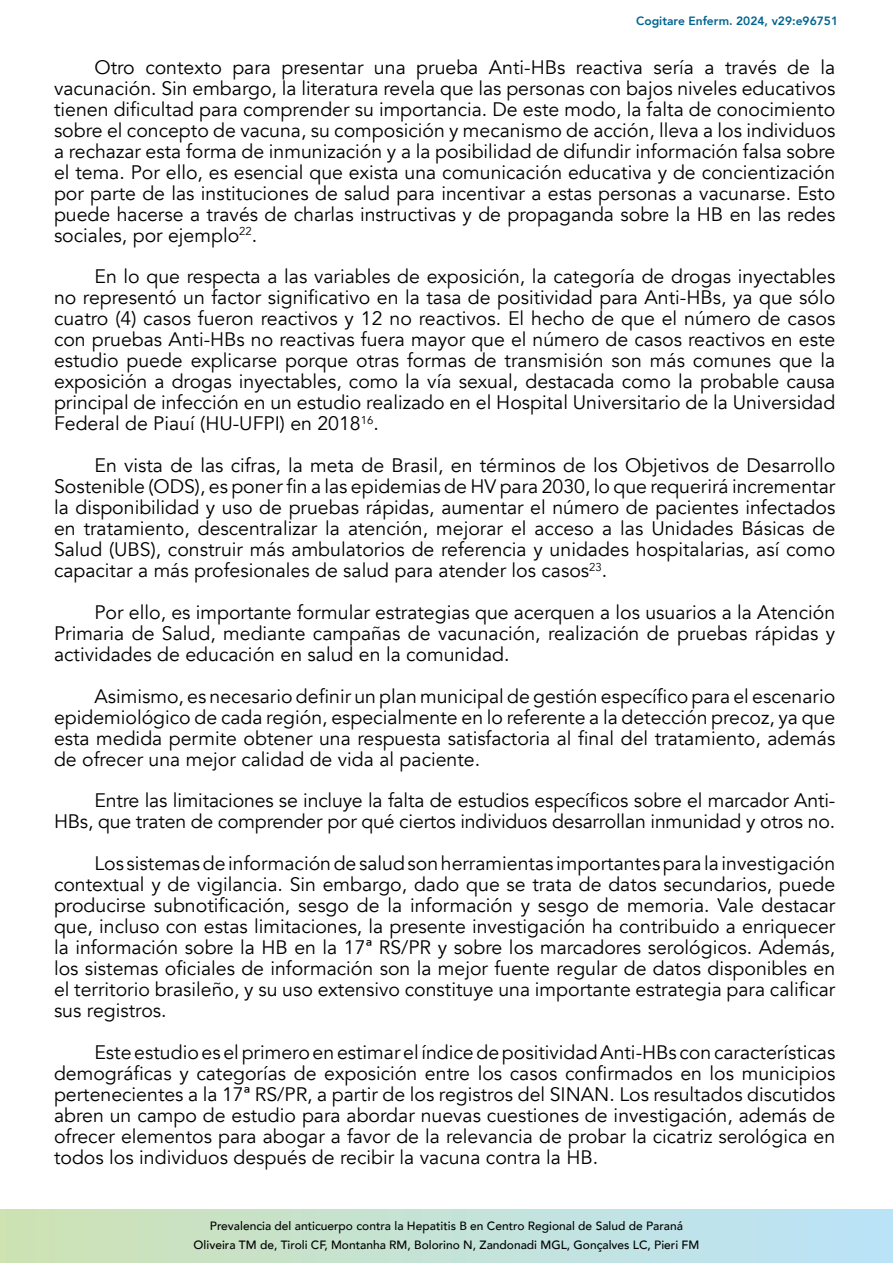
<style>
.page{position:relative;width:893px;height:1263px;background:#fff}
.page>*{position:absolute;margin:0;border:0;box-sizing:border-box;transform-origin:0 0}
.t1{font:19.5px/21px "Avenir";color:#000;text-align:justify}
.t2{font:500 12px/18.6px "Avenir";color:#000;text-align:center}
.t3{font:800 12px "Avenir";color:#00658f}
</style>
<div class="page">
<svg style="left:0;top:1209px;width:893px;height:54px;background:#c4e2d6"></svg>
<p class="t3" style="left:636px;top:12px;width:203px">Cogitare Enferm. 2024, v29:e96751</p>
<p class="t1" style="left:54px;top:57px;width:783px;text-indent:40px">Otro contexto para presentar una prueba Anti-HBs reactiva sería a través de la vacunación. Sin embargo, la literatura revela que las personas con bajos niveles educativos tienen dificultad para comprender su importancia. De este modo, la falta de conocimiento sobre el concepto de vacuna, su composición y mecanismo de acción, lleva a los individuos a rechazar esta forma de inmunización y a la posibilidad de difundir información falsa sobre el tema. Por ello, es esencial que exista una comunicación educativa y de concientización por parte de las instituciones de salud para incentivar a estas personas a vacunarse. Esto puede hacerse a través de charlas instructivas y de propaganda sobre la HB en las redes sociales, por ejemplo<sup>22</sup>.</p>
<p class="t1" style="left:54px;top:266px;width:783px;text-indent:40px">En lo que respecta a las variables de exposición, la categoría de drogas inyectables no representó un factor significativo en la tasa de positividad para Anti-HBs, ya que sólo cuatro (4) casos fueron reactivos y 12 no reactivos. El hecho de que el número de casos con pruebas Anti-HBs no reactivas fuera mayor que el número de casos reactivos en este estudio puede explicarse porque otras formas de transmisión son más comunes que la exposición a drogas inyectables, como la vía sexual, destacada como la probable causa principal de infección en un estudio realizado en el Hospital Universitario de la Universidad Federal de Piauí (HU-UFPI) en 2018<sup>16</sup>.</p>
<p class="t1" style="left:54px;top:455px;width:783px;text-indent:40px">En vista de las cifras, la meta de Brasil, en términos de los Objetivos de Desarrollo Sostenible (ODS), es poner fin a las epidemias de HV para 2030, lo que requerirá incrementar la disponibilidad y uso de pruebas rápidas, aumentar el número de pacientes infectados en tratamiento, descentralizar la atención, mejorar el acceso a las Unidades Básicas de Salud (UBS), construir más ambulatorios de referencia y unidades hospitalarias, así como capacitar a más profesionales de salud para atender los casos<sup>23</sup>.</p>
<p class="t1" style="left:54px;top:602px;width:783px;text-indent:40px">Por ello, es importante formular estrategias que acerquen a los usuarios a la Atención Primaria de Salud, mediante campañas de vacunación, realización de pruebas rápidas y actividades de educación en salud en la comunidad.</p>
<p class="t1" style="left:54px;top:686px;width:783px;text-indent:40px">Asimismo, es necesario definir un plan municipal de gestión específico para el escenario epidemiológico de cada región, especialmente en lo referente a la detección precoz, ya que esta medida permite obtener una respuesta satisfactoria al final del tratamiento, además de ofrecer una mejor calidad de vida al paciente.</p>
<p class="t1" style="left:54px;top:790px;width:783px;text-align:right">Entre las limitaciones se incluye la falta de estudios específicos sobre el marcador Anti-<br>HBs, que traten de comprender por qué ciertos individuos desarrollan inmunidad y otros no.</p>
<p class="t1" style="left:54px;top:853px;width:783px;text-indent:40px">Los sistemas de información de salud son herramientas importantes para la investigación contextual y de vigilancia. Sin embargo, dado que se trata de datos secundarios, puede producirse subnotificación, sesgo de la información y sesgo de memoria. Vale destacar que, incluso con estas limitaciones, la presente investigación ha contribuido a enriquecer la información sobre la HB en la 17ª RS/PR y sobre los marcadores serológicos. Además, los sistemas oficiales de información son la mejor fuente regular de datos disponibles en el territorio brasileño, y su uso extensivo constituye una importante estrategia para calificar sus registros.</p>
<p class="t1" style="left:54px;top:1042px;width:783px;text-indent:40px">Este estudio es el primero en estimar el índice de positividad Anti-HBs con características demográficas y categorías de exposición entre los casos confirmados en los municipios pertenecientes a la 17ª RS/PR, a partir de los registros del SINAN. Los resultados discutidos abren un campo de estudio para abordar nuevas cuestiones de investigación, además de ofrecer elementos para abogar a favor de la relevancia de probar la cicatriz serológica en todos los individuos después de recibir la vacuna contra la HB.</p>
<p class="t2" style="left:194px;top:1216px;width:507px">Prevalencia del anticuerpo contra la Hepatitis B en Centro Regional de Salud de Paraná<br>Oliveira TM de, Tiroli CF, Montanha RM, Bolorino N, Zandonadi MGL, Gonçalves LC, Pieri FM</p>
</div>
